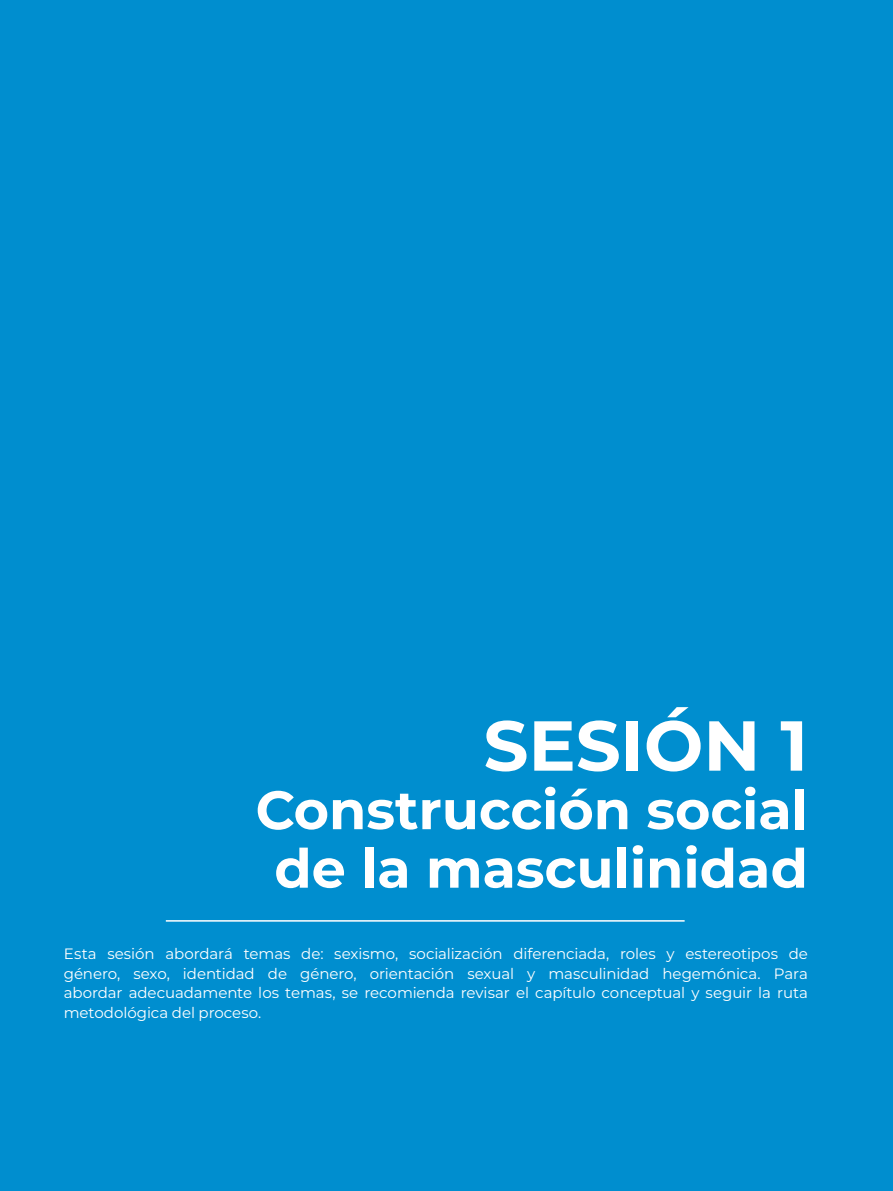
<style>
.page{position:relative;width:893px;height:1191px;background:#008ecf}
.page>*{position:absolute;margin:0;border:0;box-sizing:border-box;transform-origin:0 0}
.t1{font:700 70.5px "Montserrat";color:#fff}
.t2{font:700 54px/58.5px "Montserrat";color:#fff;text-align:center}
.t3{font:15px/19.5px "Montserrat";letter-spacing:-.005em;color:#fff;text-align:justify}
</style>
<div class="page">
<hr style="left:166px;top:920px;width:519px;height:1px;background:#fff">
<h1 class="t1" style="left:483px;top:695px;width:326px">SESIÓN 1</h1>
<h2 class="t2" style="left:256px;top:784px;width:554px">Construcción social de la masculinidad</h2>
<p class="t3" style="left:64px;top:945px;width:746px">Esta sesión abordará temas de: sexismo, socialización diferenciada, roles y estereotipos de género, sexo, identidad de género, orientación sexual y masculinidad hegemónica. Para abordar adecuadamente los temas, se recomienda revisar el capítulo conceptual y seguir la ruta metodológica del proceso.</p>
</div>
